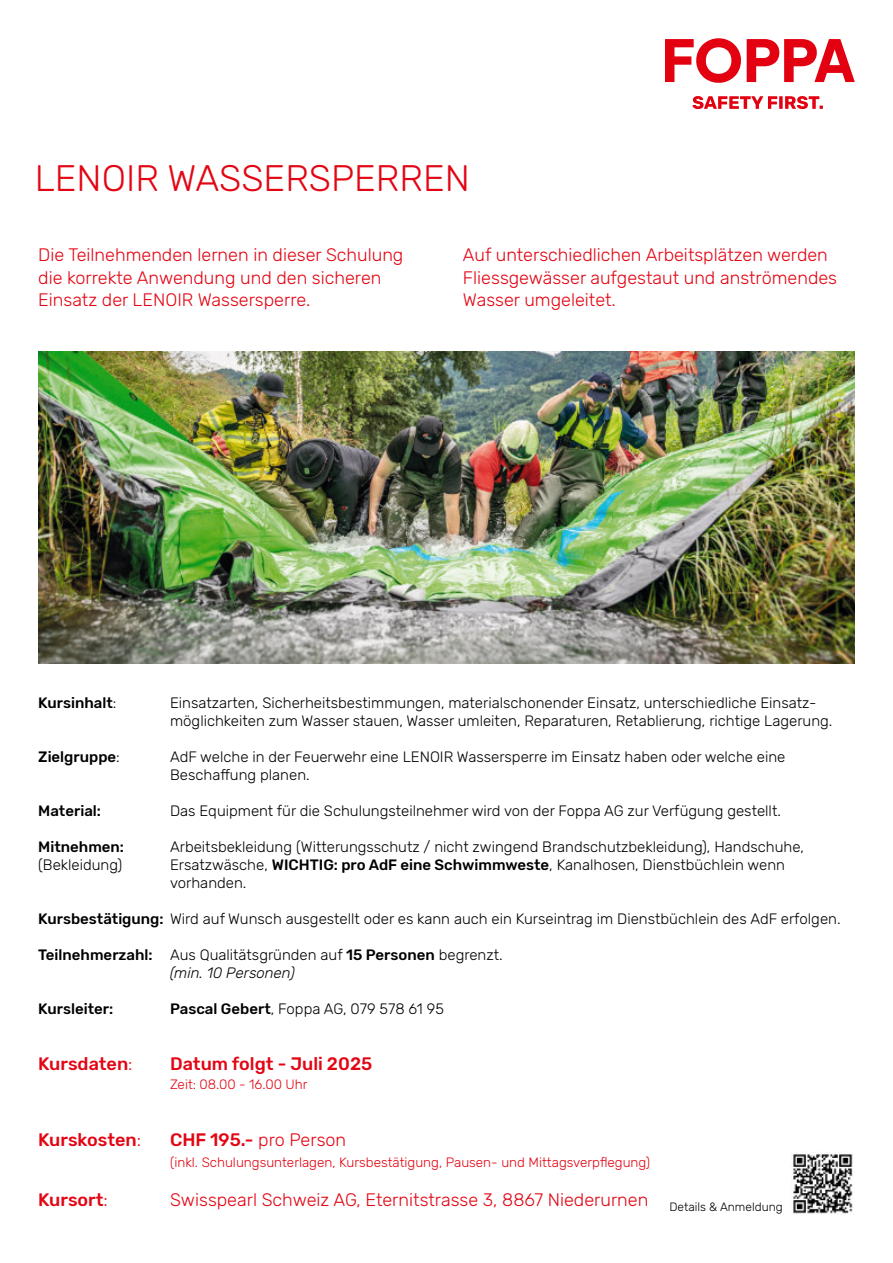
<style>
.page{position:relative;width:893px;height:1263px;background:#fff}
.page>*{position:absolute;margin:0;border:0;box-sizing:border-box;transform-origin:0 0}
.t1{font:300 36.75px "Rubik";color:#e30513}
.t2{font:300 18px/22.5px "Rubik";color:#e30513}
.t3{font:500 18px "Rubik";color:#e30513}
.t4{font:300 15px/18px "Rubik";color:#000}
.t5{font:500 15px "Rubik";color:#000}
.t6{font:300 13.5px "Rubik";color:#e30513}
.s1{font-weight:300}
.s2{font-weight:500}
.s3{font-style:italic}
</style>
<div class="page">
<svg style="left:665px;top:38px;width:190px;height:45px"></svg>
<svg style="left:693px;top:96px;width:130px;height:13px"></svg>
<img style="left:38px;top:352px;width:817px;height:312px">
<img style="left:791px;top:1154px;width:62px;height:60px">
<h1 class="t1" style="left:35px;top:157px;width:437px">LENOIR WASSERSPERREN</h1>
<p class="t2" style="left:38px;top:244px;width:367px">Die Teilnehmenden lernen in dieser Schulung die korrekte Anwendung und den sicheren<br>Einsatz der LENOIR Wassersperre.</p>
<p class="t2" style="left:463px;top:244px;width:376px">Auf unterschiedlichen Arbeitsplätzen werden<br>Fliessgewässer aufgestaut und anströmendes<br>Wasser umgeleitet.</p>
<p class="t5" style="left:38px;top:694px;width:80px">Kursinhalt<span class="s1">:</span></p>
<p class="t4" style="left:170px;top:694px;width:664px">Einsatzarten, Sicherheitsbestimmungen, materialschonender Einsatz, unterschiedliche Einsatz&shy;möglichkeiten zum Wasser stauen, Wasser umleiten, Reparaturen, Retablierung, richtige Lagerung.</p>
<p class="t5" style="left:38px;top:748px;width:83px">Zielgruppe<span class="s1">:</span></p>
<p class="t4" style="left:170px;top:748px;width:617px">AdF welche in der Feuerwehr eine LENOIR Wassersperre im Einsatz haben oder welche eine<br>Beschaffung planen.</p>
<p class="t5" style="left:38px;top:802px;width:64px">Material:</p>
<p class="t4" style="left:170px;top:802px;width:612px">Das Equipment für die Schulungsteilnehmer wird von der Foppa AG zur Verfügung gestellt.</p>
<p class="t5" style="left:38px;top:838px;width:87px">Mitnehmen:</p>
<p class="t4" style="left:170px;top:838px;width:635px">Arbeitsbekleidung (Witterungsschutz / nicht zwingend Brandschutzbekleidung), Handschuhe,</p>
<p class="t4" style="left:38px;top:856px;width:86px">(Bekleidung)</p>
<p class="t4" style="left:170px;top:856px;width:616px">Ersatzwäsche, <span class="s2">WICHTIG: pro AdF eine Schwimmweste</span>, Kanalhosen, Dienstbüchlein wenn vorhanden.</p>
<p class="t4" style="left:38px;top:910px;width:804px"><span class="s2">Kursbestätigung:</span> Wird auf Wunsch ausgestellt oder es kann auch ein Kurseintrag im Dienstbüchlein des AdF erfolgen.</p>
<p class="t4" style="left:170px;top:946px;width:334px;text-indent:-132px"><span class="s2">Teilnehmerzahl:</span> Aus Qualitätsgründen auf <span class="s2">15 Personen</span> begrenzt. <span class="s3">(min. 10 Personen)</span></p>
<p class="t5" style="left:38px;top:1000px;width:76px">Kursleiter:</p>
<p class="t4" style="left:170px;top:1000px;width:275px"><span class="s2">Pascal Gebert</span>, Foppa AG, 079 578 61 95</p>
<p class="t3" style="left:38px;top:1053px;width:96px">Kursdaten<span class="s1">:</span></p>
<p class="t3" style="left:170px;top:1053px;width:204px">Datum folgt - Juli 2025</p>
<p class="t6" style="left:170px;top:1076px;width:139px">Zeit: 08.00 - 16.00 Uhr</p>
<p class="t3" style="left:38px;top:1129px;width:104px">Kurskosten<span class="s1">:</span></p>
<p class="t2" style="left:170px;top:1129px;width:178px"><span class="s2">CHF 195.-</span> pro Person</p>
<p class="t6" style="left:170px;top:1154px;width:482px">(inkl. Schulungsunterlagen, Kursbestätigung, Pausen- und Mittagsverpflegung)</p>
<p class="t3" style="left:38px;top:1189px;width:71px">Kursort<span class="s1">:</span></p>
<p class="t2" style="left:170px;top:1189px;width:614px">Swisspearl Schweiz AG, Eternitstrasse 3, 8867 Niederurnen <sub>Details</sub> <sub>&amp;</sub> <sub>Anmeldung</sub></p>
</div>
